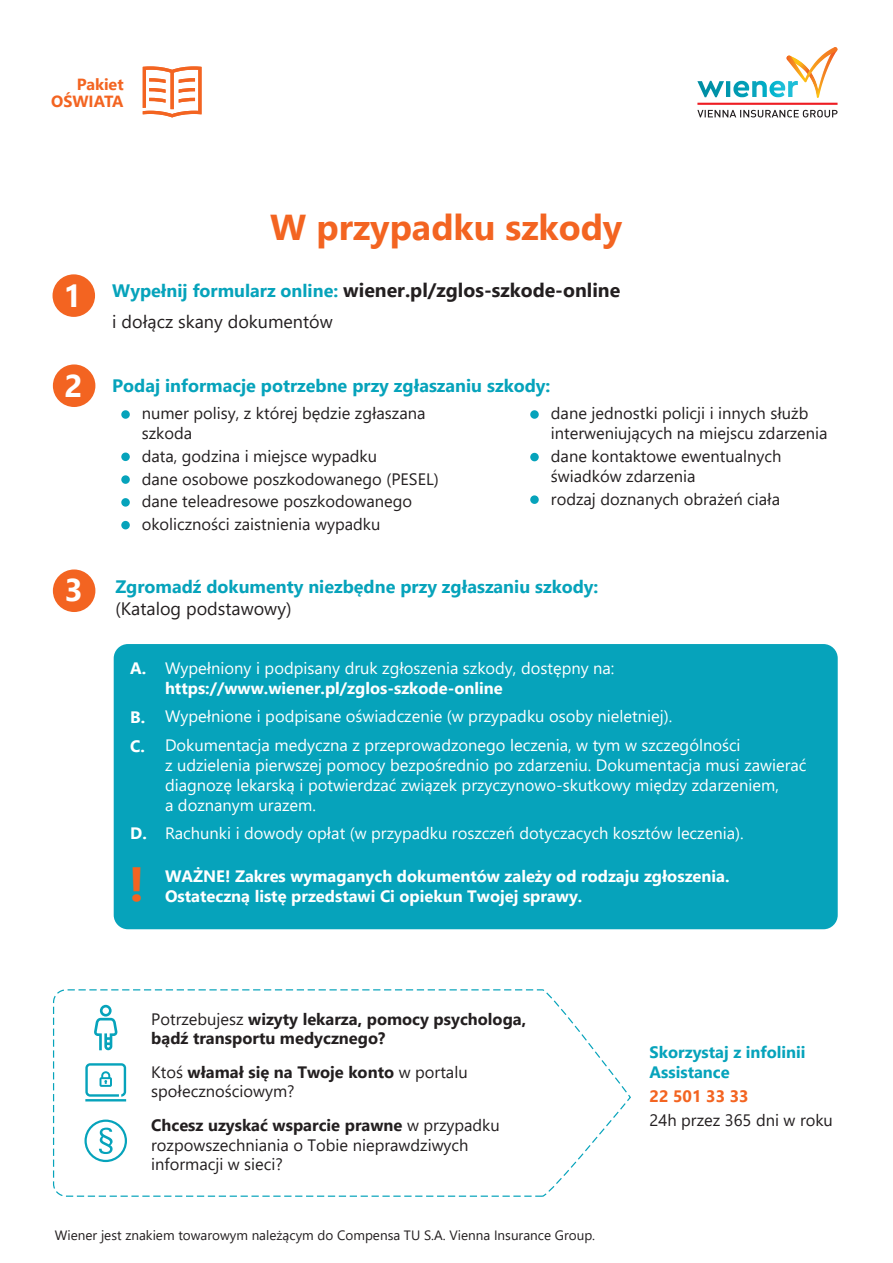
<style>
.page{position:relative;width:893px;height:1263px;background:#fff}
.page>*{position:absolute;margin:0;border:0;box-sizing:border-box;transform-origin:0 0}
.t1{font:700 48px "Segoe UI";color:#f36421}
.t2{font:700 36px "Segoe UI";color:#f36421}
.t3{font:700 31.5px "Segoe UI";color:#fff}
.t4{font:700 19.5px "Segoe UI";color:#231f20}
.t5{font:700 18px "Segoe UI";color:#06a3bb}
.t6{font:18px "Segoe UI";color:#231f20}
.t7{font:16.5px/19.8px "Segoe UI";color:#231f20}
.t8{font:16.5px/19.8px "Segoe UI";color:#fff}
.t9{font:700 16.5px/28.8px "Segoe UI";color:#fff}
.t10{font:700 16.5px/19.8px "Segoe UI";color:#231f20}
.t11{font:700 16.5px/19.8px "Segoe UI";color:#06a3bb}
.t12{font:700 16.5px "Segoe UI";color:#f36421}
.t13{font:700 16.2px/17.2px "Segoe UI";color:#f36421;text-align:right}
.t14{font:13.5px "Segoe UI";color:#231f20}
.s1{font-size:18px;color:#06a3bb}
.s2{font-weight:400}
.s3{font-weight:700}
</style>
<div class="page">
<div style="left:115px;top:645px;width:721px;height:283px;background:#06a3bb;border-radius:13px"></div>
<div style="left:114px;top:644px;width:724px;height:285px;border:3px solid #06a3bb;border-radius:13px"></div>
<svg style="left:53px;top:989px;width:578px;height:208px"></svg>
<svg style="left:143px;top:66px;width:59px;height:51px"></svg>
<svg style="left:94px;top:1005px;width:24px;height:45px"></svg>
<svg style="left:85px;top:1063px;width:41px;height:38px"></svg>
<svg style="left:84px;top:1119px;width:43px;height:43px"></svg>
<div style="left:121px;top:410px;width:9px;height:9px;background:#06a3bb;border-radius:50%"></div>
<div style="left:121px;top:452px;width:9px;height:9px;background:#06a3bb;border-radius:50%"></div>
<div style="left:121px;top:475px;width:9px;height:9px;background:#06a3bb;border-radius:50%"></div>
<div style="left:121px;top:498px;width:9px;height:9px;background:#06a3bb;border-radius:50%"></div>
<div style="left:121px;top:521px;width:9px;height:8px;background:#06a3bb;border-radius:50%"></div>
<div style="left:530px;top:410px;width:9px;height:9px;background:#06a3bb;border-radius:50%"></div>
<div style="left:530px;top:453px;width:9px;height:8px;background:#06a3bb;border-radius:50%"></div>
<div style="left:530px;top:495px;width:9px;height:9px;background:#06a3bb;border-radius:50%"></div>
<div style="left:53px;top:274px;width:42px;height:43px;background:#f36421;border-radius:50%"></div>
<div style="left:53px;top:364px;width:42px;height:43px;background:#f36421;border-radius:50%"></div>
<div style="left:53px;top:569px;width:42px;height:43px;background:#f36421;border-radius:50%"></div>
<svg style="left:697px;top:110px;width:140px;height:7px"></svg>
<img style="left:697px;top:81px;width:89px;height:16px">
<img style="left:788px;top:82px;width:35px;height:16px">
<img style="left:786px;top:47px;width:52px;height:35px">
<hr style="left:697px;top:103px;width:140px;height:2px;background:#ee1d23">
<p class="t13" style="left:51px;top:74px;width:74px">Pakiet<br>OŚWIATA</p>
<h2 class="t2" style="left:270px;top:193px;width:354px">W przypadku szkody</h2>
<h3 class="t3" style="left:64px;top:266px;width:20px">1</h3>
<p class="t4" style="left:112px;top:272px;width:510px"><span class="s1">Wypełnij formularz online:</span> wiener.pl/zglos-szkode-online</p>
<p class="t6" style="left:112px;top:304px;width:222px">i dołącz skany dokumentów</p>
<h3 class="t3" style="left:64px;top:356px;width:20px">2</h3>
<p class="t5" style="left:112px;top:369px;width:440px">Podaj informacje potrzebne przy zgłaszaniu szkody:</p>
<p class="t7" style="left:142px;top:402px;width:285px">numer polisy, z której będzie zgłaszana szkoda</p>
<p class="t7" style="left:142px;top:443px;width:299px;line-height:22.8px">data, godzina i miejsce wypadku<br>dane osobowe poszkodowanego (PESEL) dane teleadresowe poszkodowanego okoliczności zaistnienia wypadku</p>
<p class="t7" style="left:551px;top:402px;width:278px">dane jednostki policji i innych służb interweniujących na miejscu zdarzenia</p>
<p class="t7" style="left:551px;top:445px;width:232px">dane kontaktowe ewentualnych świadków zdarzenia</p>
<p class="t7" style="left:551px;top:487px;width:231px">rodzaj doznanych obrażeń ciała</p>
<h3 class="t3" style="left:65px;top:560px;width:20px">3</h3>
<p class="t5" style="left:115px;top:570px;width:485px">Zgromadź dokumenty niezbędne przy zgłaszaniu szkody:</p>
<p class="t6" style="left:115px;top:591px;width:178px">(Katalog podstawowy)</p>
<p class="t9" style="left:130px;top:653px;width:18px">A.</p>
<p class="t9" style="left:130px;top:701px;width:17px">B.<br>C.</p>
<p class="t9" style="left:130px;top:818px;width:18px">D.</p>
<h1 class="t1" style="left:129px;top:839px;width:17px">!</h1>
<p class="t8" style="left:165px;top:657px;width:451px">Wypełniony i podpisany druk zgłoszenia szkody, dostępny na:</p>
<p class="t9" style="left:165px;top:672px;width:339px">https://www.wiener.pl/zglos-szkode-online</p>
<p class="t8" style="left:165px;top:701px;width:577px;line-height:28.8px">Wypełnione i podpisane oświadczenie (w przypadku osoby nieletniej).<br>Dokumentacja medyczna z przeprowadzonego leczenia, w tym w szczególności</p>
<p class="t8" style="left:165px;top:754px;width:643px">z udzielenia pierwszej pomocy bezpośrednio po zdarzeniu. Dokumentacja musi zawierać diagnozę lekarską i potwierdzać związek przyczynowo-skutkowy między zdarzeniem,<br>a doznanym urazem.</p>
<p class="t8" style="left:165px;top:822px;width:580px">Rachunki i dowody opłat (w przypadku roszczeń dotyczacych kosztów leczenia).</p>
<p class="t9" style="left:165px;top:860px;width:566px">WAŻNE! Zakres wymaganych dokumentów zależy od rodzaju zgłoszenia.</p>
<p class="t9" style="left:165px;top:880px;width:419px">Ostateczną listę przedstawi Ci opiekun Twojej sprawy.</p>
<p class="t10" style="left:151px;top:1007px;width:377px"><span class="s2">Potrzebujesz</span> wizyty lekarza, pomocy psychologa, bądź transportu medycznego?</p>
<p class="t7" style="left:151px;top:1060px;width:318px">Ktoś <span class="s3">włamał się na Twoje konto</span> w portalu społecznościowym?</p>
<p class="t7" style="left:151px;top:1113px;width:350px"><span class="s3">Chcesz uzyskać wsparcie prawne</span> w przypadku rozpowszechniania o Tobie nieprawdziwych informacji w sieci?</p>
<p class="t11" style="left:650px;top:1041px;width:157px">Skorzystaj z infolinii<br>Assistance</p>
<p class="t12" style="left:650px;top:1080px;width:101px">22 501 33 33</p>
<p class="t7" style="left:650px;top:1109px;width:185px">24h przez 365 dni w roku</p>
<p class="t14" style="left:55px;top:1223px;width:542px">Wiener jest znakiem towarowym należącym do Compensa TU S.A. Vienna Insurance Group.</p>
</div>
